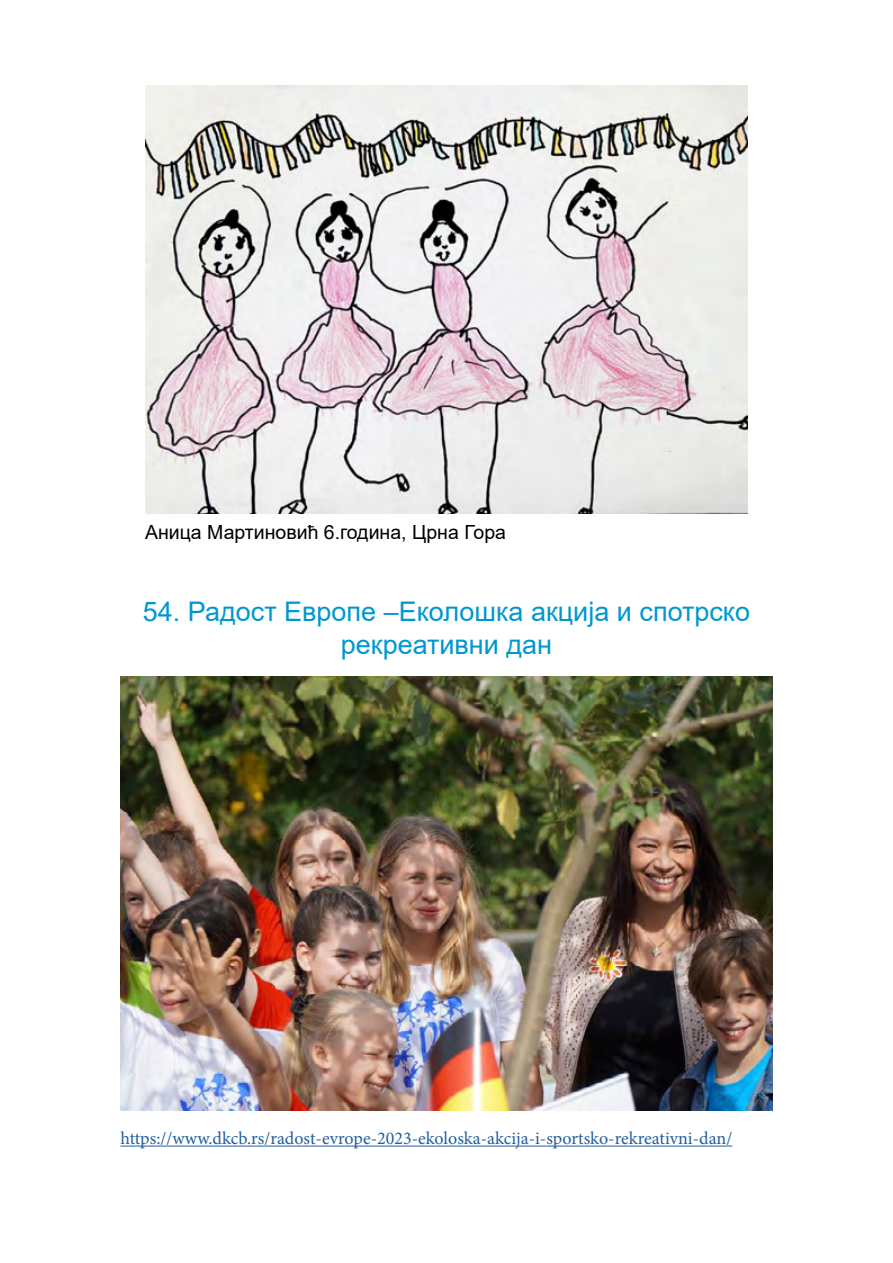
<style>
.page{position:relative;width:893px;height:1263px;background:#fff}
.page>*{position:absolute;margin:0;border:0;box-sizing:border-box;transform-origin:0 0}
.t1{font:27px/32.4px "Arial";color:#0097d0;text-align:center}
.t2{font:19.5px "Arial";color:#000}
.t3{font:18px "Minion Pro";color:#215e9e}
</style>
<div class="page">
<img style="left:145px;top:85px;width:603px;height:428px">
<img style="left:120px;top:676px;width:653px;height:435px">
<hr style="left:120px;top:1145px;width:612px;height:1px;background:#215e9e">
<p class="t2" style="left:145px;top:519px;width:362px">Аница Мартиновић 6.година, Црна Гора</p>
<h1 class="t1" style="left:143px;top:595px;width:609px">54. Радост Европе –Еколошка акција и спотрско рекреативни дан</h1>
<p class="t3" style="left:120px;top:1126px;width:613px">https://www.dkcb.rs/radost-evrope-2023-ekoloska-akcija-i-sportsko-rekreativni-dan/</p>
</div>
